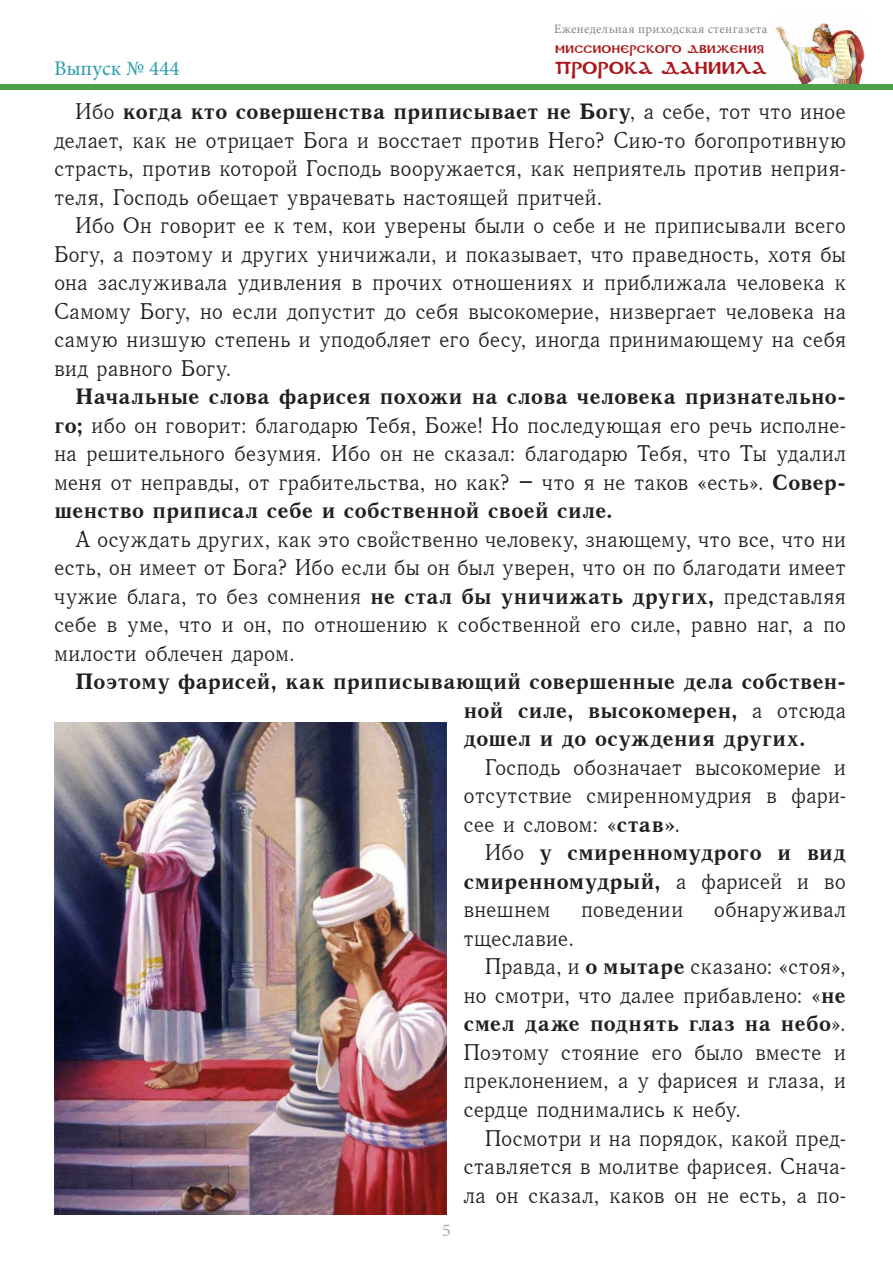
<style>
.page{position:relative;width:893px;height:1263px;background:#fff}
.page>*{position:absolute;margin:0;border:0;box-sizing:border-box;transform-origin:0 0}
._2__Основной_текст{font:22.5px/28.5px "Quant Antiqua C";letter-spacing:-.005em;color:#231f20;text-align:justify}
._2__Основной_текст-2{font:22.5px/28.5px "Quant Antiqua C Bold";letter-spacing:-.015em;color:#231f20;text-align:justify}
.t1{font:21px "Minion Pro";color:#2e9daa}
.t2{font:18px "Minion Pro";color:#9fa9a4}
.t3{font:17.1px "DS Coptic";letter-spacing:.01em;color:#aa181b}
.t4{font:12.75px "Minion Pro";letter-spacing:.03em;color:#7f8885}
.t5{font:10.95px "DS Coptic";letter-spacing:.025em;color:#aa181b}
.s1{font-family:"Quant Antiqua C Bold"}
.s2{font-family:"Quant Antiqua C"}
</style>
<div class="page">
<img style="left:776px;top:23px;width:89px;height:61px">
<div style="left:0;top:84px;width:893px;height:5px;background:#4aa14a"></div>
<img style="left:54px;top:723px;width:392px;height:491px">
<p class="t1" style="left:54px;top:54px;width:127px">Выпуск № 444</p>
<p class="t4" style="left:554px;top:21px;width:215px">Еженедельная приходская стенгазета</p>
<p class="t5" style="left:555px;top:42px;width:210px">Миссионерского движения</p>
<p class="t3" style="left:555px;top:57px;width:213px">ПРОРОКА ДАНИИЛА</p>
<p class="_2__Основной_текст" style="left:54px;top:98px;width:794px;text-indent:21px">Ибо <span class="s1">когда кто совершенства приписывает не Богу</span>, а себе, тот что иное делает, как не отрицает Бога и восстает против Него? Сию-то богопротивную страсть, против которой Господь вооружается, как неприятель против неприя&shy;теля, Господь обещает уврачевать настоящей притчей.</p>
<p class="_2__Основной_текст" style="left:54px;top:212px;width:794px;text-indent:21px">Ибо Он говорит ее к тем, кои уверены были о себе и не приписывали всего Богу, а поэтому и других уничижали, и показывает, что праведность, хотя бы она заслуживала удивления в прочих отношениях и приближала человека к Самому Богу, но если допустит до себя высокомерие, низвергает человека на самую низшую степень и уподобляет его бесу, иногда принимающему на себя вид равного Богу.</p>
<p class="_2__Основной_текст" style="left:54px;top:383px;width:794px;text-indent:21px"><span class="s1">Начальные слова фарисея похожи на слова человека признательно&shy;го;</span> ибо он говорит: благодарю Тебя, Боже! Но последующая его речь исполне&shy;на решительного безумия. Ибо он не сказал: благодарю Тебя, что Ты удалил меня от неправды, от грабительства, но как? – что я не таков «есть». <span class="s1">Совер&shy;шенство приписал себе и собственной своей силе.</span></p>
<p class="_2__Основной_текст" style="left:54px;top:525px;width:794px;text-indent:21px">А осуждать других, как это свойственно человеку, знающему, что все, что ни есть, он имеет от Бога? Ибо если бы он был уверен, что он по благодати имеет чужие блага, то без сомнения <span class="s1">не стал бы уничижать других,</span> представляя себе в уме, что и он, по отношению к собственной его силе, равно наг, а по милости облечен даром.</p>
<p class="_2__Основной_текст-2" style="left:463px;top:668px;width:384px;text-indent:-388px">Поэтому фарисей, как приписывающий совершенные дела собствен&shy;ной силе, высокомерен, <span class="s2">а отсюда </span>дошел и до осуждения других.</p>
<p class="_2__Основной_текст" style="left:463px;top:753px;width:384px;text-indent:21px">Господь обозначает высокомерие и отсутствие смиренномудрия в фари&shy;сее и словом: «<span class="s1">став»</span>.</p>
<p class="_2__Основной_текст-2" style="left:463px;top:839px;width:384px;text-indent:21px"><span class="s2">Ибо</span> у смиренномудрого и вид смиренномудрый, <span class="s2">а фарисей и во внешнем</span></p>
<p class="_2__Основной_текст" style="left:581px;top:896px;width:104px">поведении</p>
<p class="_2__Основной_текст" style="left:714px;top:896px;width:134px">обнаруживал</p>
<p class="t2" style="left:442px;top:1218px;width:10px">5</p>
<p class="_2__Основной_текст" style="left:463px;top:924px;width:112px">тщеславие.</p>
<p class="_2__Основной_текст" style="left:463px;top:953px;width:384px;text-indent:21px">Правда, и <span class="s1">о мытаре</span> сказано: «стоя», но смотри, что далее прибавлено: «<span class="s1">не смел даже поднять глаз на небо</span>».<br>Поэтому стояние его было вместе и преклонением, а у фарисея и глаза, и сердце поднимались к небу.</p>
<p class="_2__Основной_текст" style="left:463px;top:1124px;width:384px;text-indent:21px">Посмотри и на порядок, какой пред&shy;ставляется в молитве фарисея. Снача&shy;ла он сказал, каков он не есть, а по-</p>
</div>
